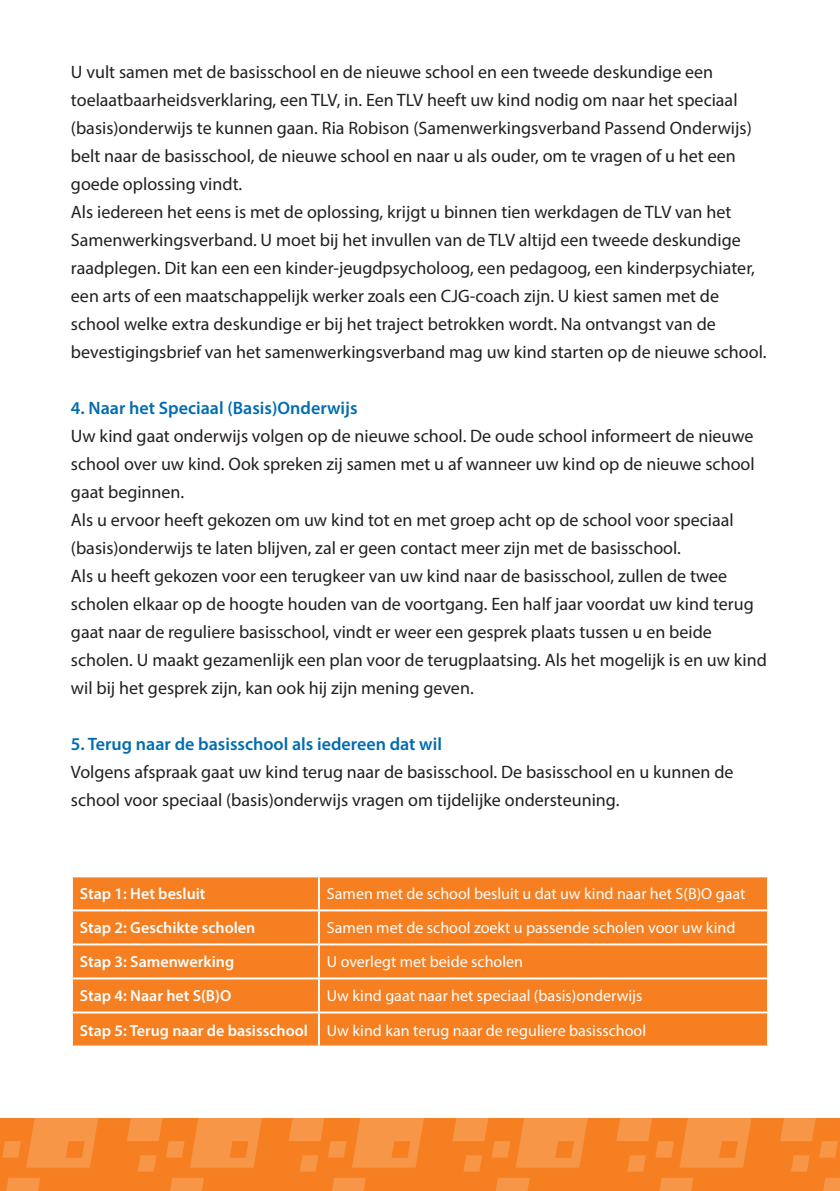
<style>
.page{position:relative;width:840px;height:1191px;background:#fff}
.page>*{position:absolute;margin:0;border:0;box-sizing:border-box;transform-origin:0 0}
.t1{font:18px/28px "Myriad Pro";color:#231f20}
.t2{font:600 18px "Myriad Pro";color:#006cb0}
.t3{font:16px/34px "Myriad Pro";color:#fff;text-align:right}
.t4{font:600 16px "Myriad Pro";color:#fff}
.s1{font-weight:600}
</style>
<div class="page">
<div style="left:73px;top:877px;width:693px;height:168px;background:#f57f21"></div>
<hr style="left:318px;top:877px;width:2px;height:32px;background:#fff">
<hr style="left:71px;top:909px;width:248px;height:2px;background:#fff">
<hr style="left:319px;top:909px;width:449px;height:2px;background:#fff">
<hr style="left:318px;top:911px;width:2px;height:32px;background:#fff">
<hr style="left:318px;top:979px;width:2px;height:32px;background:#fff">
<hr style="left:71px;top:943px;width:248px;height:2px;background:#fff">
<hr style="left:319px;top:943px;width:449px;height:2px;background:#fff">
<hr style="left:318px;top:945px;width:2px;height:32px;background:#fff">
<hr style="left:71px;top:977px;width:248px;height:2px;background:#fff">
<hr style="left:319px;top:977px;width:449px;height:2px;background:#fff">
<hr style="left:71px;top:1011px;width:248px;height:2px;background:#fff">
<hr style="left:319px;top:1011px;width:449px;height:2px;background:#fff">
<hr style="left:318px;top:1013px;width:2px;height:32px;background:#fff">
<img style="left:0;top:1118px;width:839px;height:73px">
<p class="t1" style="left:71px;top:57px;width:696px">U vult samen met de basisschool en de nieuwe school en een tweede deskundige een toelaatbaarheidsverklaring, een TLV, in. Een TLV heeft uw kind nodig om naar het speciaal (basis)onderwijs te kunnen gaan. Ria Robison (Samenwerkingsverband Passend Onderwijs) belt naar de basisschool, de nieuwe school en naar u als ouder, om te vragen of u het een goede oplossing vindt.<br>Als iedereen het eens is met de oplossing, krijgt u binnen tien werkdagen de TLV van het Samenwerkingsverband. U moet bij het invullen van de TLV altijd een tweede deskundige raadplegen. Dit kan een een kinder-jeugdpsycholoog, een pedagoog, een kinderpsychiater, een arts of een maatschappelijk werker zoals een CJG-coach zijn. U kiest samen met de school welke extra deskundige er bij het traject betrokken wordt. Na ontvangst van de bevestigingsbrief van het samenwerkingsverband mag uw kind starten op de nieuwe school.</p>
<p class="t2" style="left:71px;top:396px;width:288px">4. Naar het Speciaal (Basis)Onderwijs</p>
<p class="t1" style="left:71px;top:421px;width:697px">Uw kind gaat onderwijs volgen op de nieuwe school. De oude school informeert de nieuwe school over uw kind. Ook spreken zij samen met u af wanneer uw kind op de nieuwe school gaat beginnen.<br>Als u ervoor heeft gekozen om uw kind tot en met groep acht op de school voor speciaal (basis)onderwijs te laten blijven, zal er geen contact meer zijn met de basisschool.<br>Als u heeft gekozen voor een terugkeer van uw kind naar de basisschool, zullen de twee scholen elkaar op de hoogte houden van de voortgang. Een half jaar voordat uw kind terug gaat naar de reguliere basisschool, vindt er weer een gesprek plaats tussen u en beide scholen. U maakt gezamenlijk een plan voor de terugplaatsing. Als het mogelijk is en uw kind wil bij het gesprek zijn, kan ook hij zijn mening geven.</p>
<p class="t2" style="left:71px;top:732px;width:372px">5. Terug naar de basisschool als iedereen dat wil</p>
<p class="t1" style="left:71px;top:757px;width:663px">Volgens afspraak gaat uw kind terug naar de basisschool. De basisschool en u kunnen de school voor speciaal (basis)onderwijs vragen om tijdelijke ondersteuning.</p>
<p class="t4" style="left:80px;top:884px;width:127px">Stap 1: Het besluit</p>
<p class="t3" style="left:327px;top:876px;width:419px">Samen met de school besluit u dat uw kind naar het S(B)O gaat</p>
<p class="t4" style="left:80px;top:918px;width:177px">Stap 2: Geschikte scholen</p>
<p class="t3" style="left:327px;top:910px;width:409px">Samen met de school zoekt u passende scholen voor uw kind</p>
<p class="t4" style="left:80px;top:952px;width:156px">Stap 3: Samenwerking</p>
<p class="t3" style="left:327px;top:944px;width:197px">U overlegt met beide scholen</p>
<p class="t4" style="left:80px;top:986px;width:153px">Stap 4: Naar het S(B)O</p>
<p class="t3" style="left:80px;top:978px;width:567px">Uw kind gaat naar het speciaal (basis)onderwijs<br><span class="s1">Stap 5: Terug naar de basisschool</span> Uw kind kan terug naar de reguliere basisschool</p>
</div>
